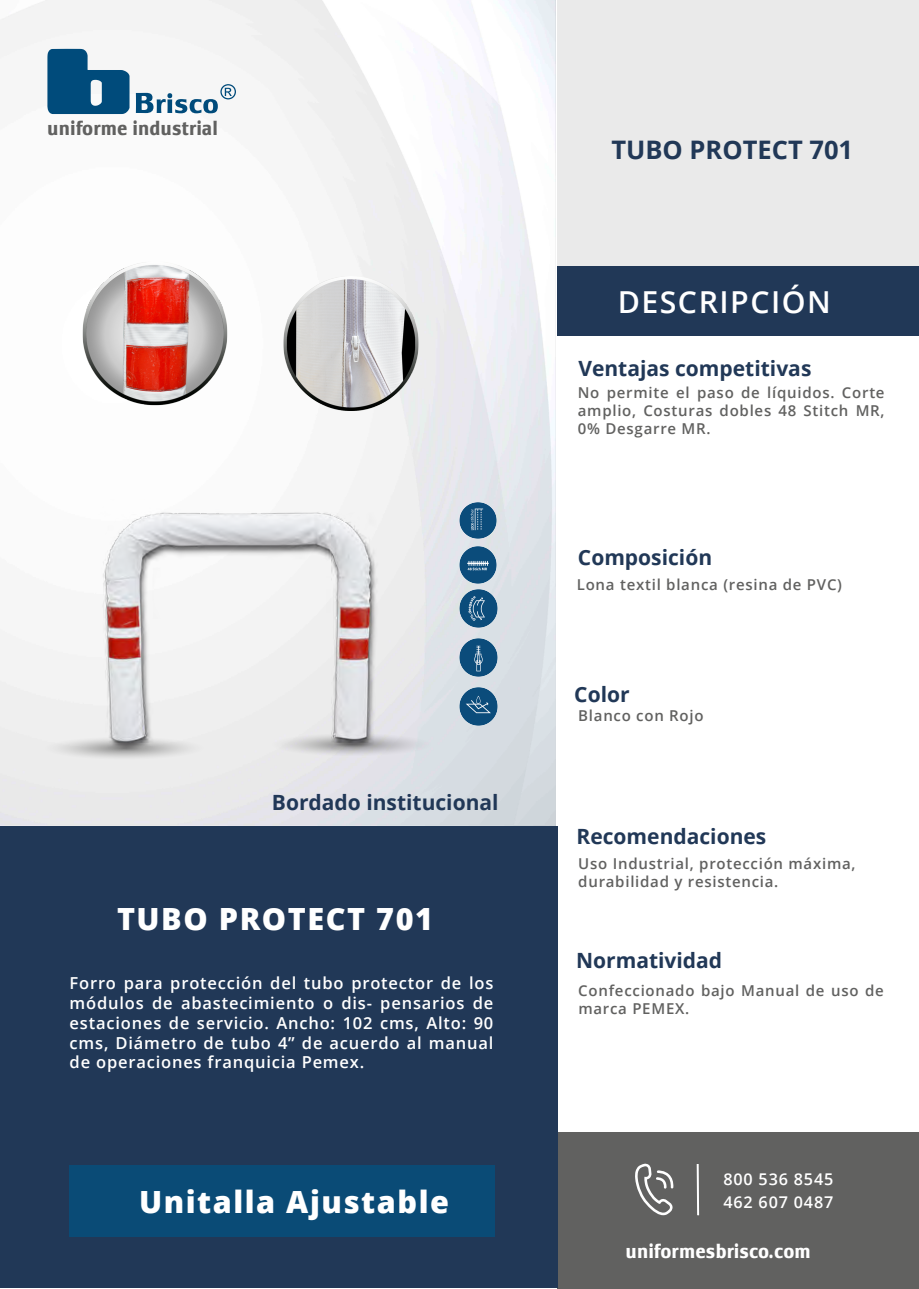
<style>
.page{position:relative;width:919px;height:1289px;background:#fff}
.page>*{position:absolute;margin:0;border:0;box-sizing:border-box;transform-origin:0 0}
.t1{font:800 30.6px "Open Sans";letter-spacing:.05em;color:#fff}
.t2{font:600 30.3px "Open Sans";letter-spacing:.05em;color:#fff}
.t3{font:700 25.5px "Open Sans";color:#213857}
.t4{font:700 21px "Open Sans";color:#213857}
.t5{font:700 condensed 19.95px "Lesmore";color:#fff}
.t6{font:700 condensed 19.95px "Lesmore";color:#616160}
.t7{font:600 16.5px/19.8px "Open Sans";letter-spacing:.05em;color:#fff;text-align:justify}
.t8{font:600 16.2px/22.2px "Open Sans";letter-spacing:.05em;color:#fff}
.t9{font:600 15px/18px "Open Sans";letter-spacing:.05em;color:#616160}
</style>
<div class="page">
<img style="left:0;top:0;width:555px;height:825px">
<div style="left:557px;top:1132px;width:361px;height:156px;background:#616160"></div>
<div style="left:0;top:826px;width:557px;height:461px;background:#213857"></div>
<div style="left:557px;top:0;width:361px;height:335px;background:#eaeaea"></div>
<div style="left:557px;top:266px;width:361px;height:69px;background:#213857"></div>
<hr style="left:696px;top:1163px;width:3px;height:52px;background:#fff">
<svg style="left:635px;top:1163px;width:38px;height:52px"></svg>
<svg style="left:47px;top:49px;width:82px;height:65px"></svg>
<svg style="left:136px;top:84px;width:100px;height:29px"></svg>
<svg style="left:42px;top:735px;width:163px;height:24px"></svg>
<svg style="left:388px;top:732px;width:44px;height:24px"></svg>
<img style="left:459px;top:589px;width:38px;height:38px">
<img style="left:459px;top:639px;width:38px;height:37px">
<img style="left:459px;top:688px;width:38px;height:37px">
<img style="left:459px;top:546px;width:37px;height:37px">
<img style="left:459px;top:502px;width:37px;height:36px">
<img style="left:80px;top:233px;width:150px;height:200px">
<img style="left:280px;top:250px;width:141px;height:187px">
<div style="left:69px;top:1165px;width:426px;height:72px;background:#0a4b76"></div>
<img style="left:88px;top:499px;width:300px;height:257px">
<h3 class="t6" style="left:47px;top:115px;width:172px">uniforme industrial</h3>
<h3 class="t4" style="left:272px;top:787px;width:228px">Bordado institucional</h3>
<h1 class="t1" style="left:117px;top:895px;width:317px">TUBO PROTECT 701</h1>
<p class="t7" style="left:70px;top:973px;width:425px">Forro para protección del tubo protector de los módulos de abastecimiento o dis- pensarios de estaciones de servicio. Ancho: 102 cms, Alto: 90 cms, Diámetro de tubo 4” de acuerdo al manual de operaciones franquicia Pemex.</p>
<h1 class="t1" style="left:139px;top:1178px;width:311px">Unitalla Ajustable</h1>
<h3 class="t3" style="left:611px;top:132px;width:243px">TUBO PROTECT 701</h3>
<h2 class="t2" style="left:617px;top:281px;width:214px">DESCRIPCIÓN</h2>
<h3 class="t4" style="left:578px;top:354px;width:234px">Ventajas competitivas</h3>
<p class="t9" style="left:577px;top:383px;width:308px;text-align:justify">No permite el paso de líquidos. Corte amplio, Costuras dobles 48 Stitch MR, 0% Desgarre MR.</p>
<h3 class="t4" style="left:578px;top:542px;width:136px">Composición</h3>
<p class="t9" style="left:576px;top:575px;width:267px">Lona textil blanca (resina de PVC)</p>
<h3 class="t4" style="left:574px;top:679px;width:57px">Color</h3>
<p class="t9" style="left:578px;top:706px;width:127px">Blanco con Rojo</p>
<h3 class="t4" style="left:576px;top:821px;width:191px">Recomendaciones</h3>
<p class="t9" style="left:578px;top:854px;width:279px">Uso Industrial, protección máxima, durabilidad y resistencia.</p>
<h3 class="t4" style="left:576px;top:945px;width:148px">Normatividad</h3>
<p class="t9" style="left:578px;top:981px;width:307px">Confeccionado bajo Manual de uso de marca PEMEX.</p>
<p class="t8" style="left:723px;top:1168px;width:111px">800 536 8545<br>462 607 0487</p>
<h3 class="t5" style="left:625px;top:1237px;width:187px">uniformesbrisco.com</h3>
</div>
